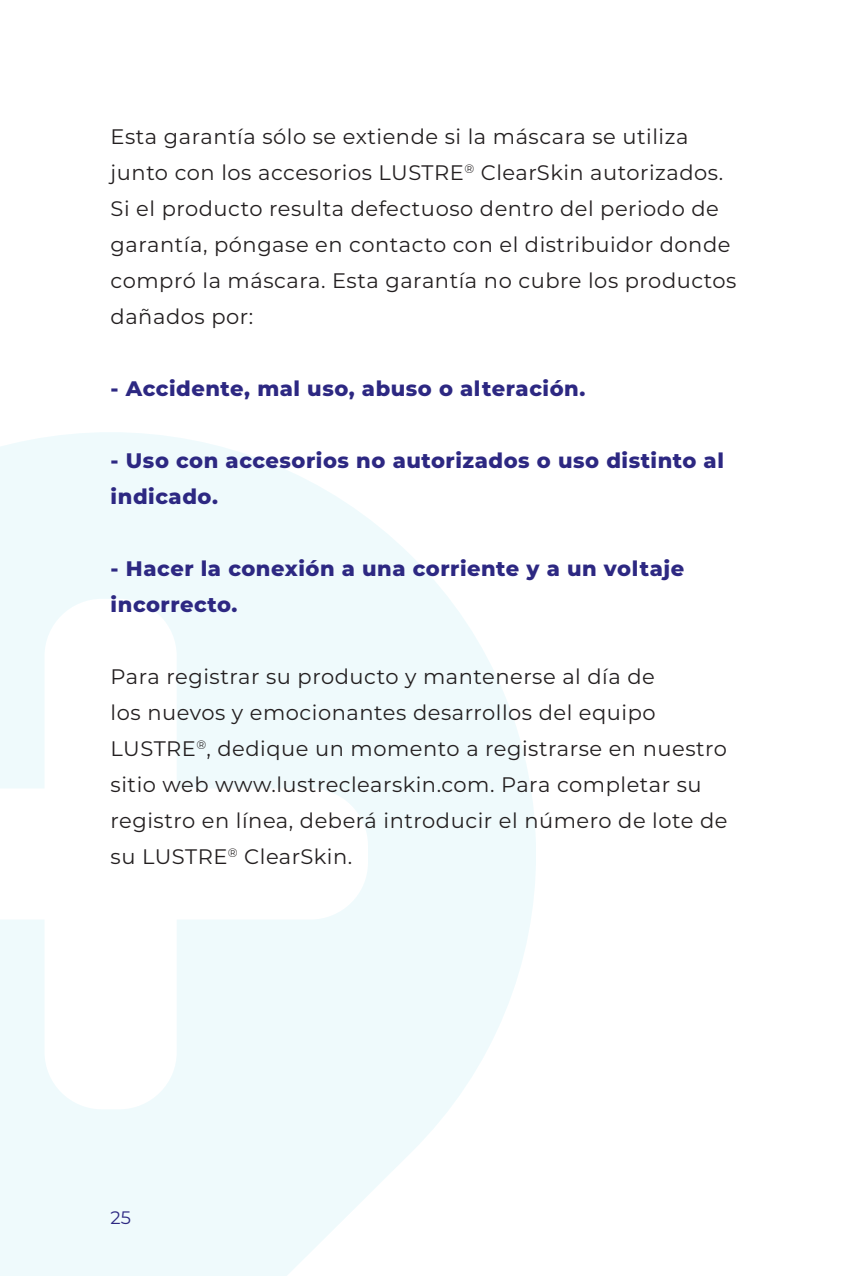
<style>
.page{position:relative;width:851px;height:1276px;background:#fff}
.page>*{position:absolute;margin:0;border:0;box-sizing:border-box;transform-origin:0 0}
.t1{font:21px/36px "Montserrat";letter-spacing:.025em;color:#231f20}
.t2{font:800 21px/36px "Montserrat";letter-spacing:.025em;color:#2d2882}
.t3{font:18px "Montserrat";color:#2d2882}
</style>
<div class="page">
<svg style="left:0;top:432px;width:536px;height:844px;fill:#effafc"></svg>
<p class="t1" style="left:111px;top:118px;width:627px">Esta garantía sólo se extiende si la máscara se utiliza junto con los accesorios LUSTRE<sup>®</sup> ClearSkin autorizados.<br>Si el producto resulta defectuoso dentro del periodo de garantía, póngase en contacto con el distribuidor donde compró la máscara. Esta garantía no cubre los productos dañados por:</p>
<p class="t2" style="left:111px;top:369px;width:476px">- Accidente, mal uso, abuso o alteración.</p>
<p class="t2" style="left:111px;top:441px;width:614px">- Uso con accesorios no autorizados o uso distinto al indicado.</p>
<p class="t2" style="left:111px;top:549px;width:575px">- Hacer la conexión a una corriente y a un voltaje incorrecto.</p>
<p class="t1" style="left:111px;top:658px;width:618px">Para registrar su producto y mantenerse al día de<br>los nuevos y emocionantes desarrollos del equipo LUSTRE<sup>®</sup>, dedique un momento a registrarse en nuestro sitio web www.lustreclearskin.com. Para completar su registro en línea, deberá introducir el número de lote de su LUSTRE<sup>®</sup> ClearSkin.</p>
<p class="t3" style="left:111px;top:1205px;width:22px">25</p>
</div>
